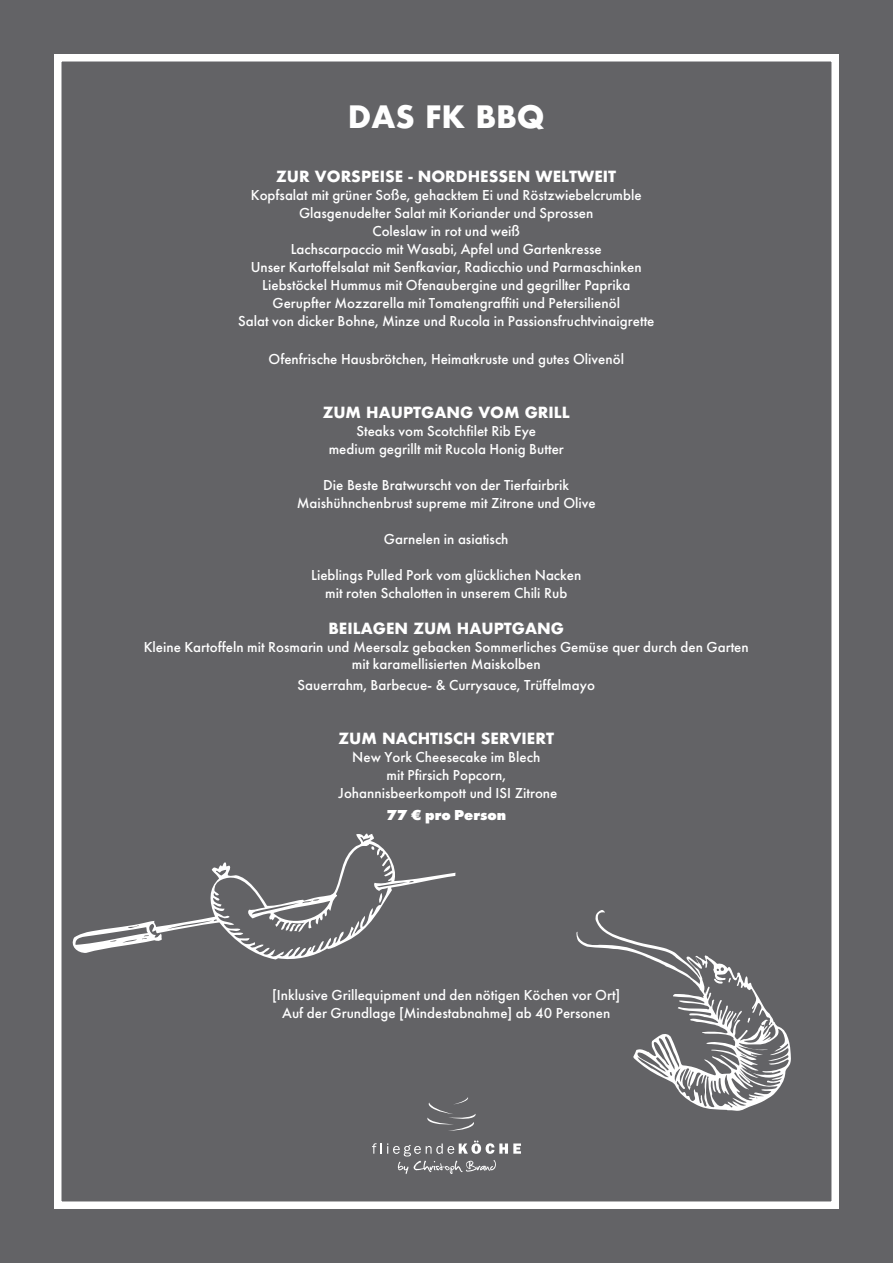
<style>
.page{position:relative;width:893px;height:1263px;background:#636366}
.page>*{position:absolute;margin:0;border:0;box-sizing:border-box;transform-origin:0 0}
.t1{font:700 30px "Futura";color:#fff}
.t2{font:500 15px/18px "Futura PT";color:#fff;text-align:center}
.t3{font:700 15px "Futura";color:#fff}
.t4{font:800 15px "Futura PT";color:#fff}
</style>
<div class="page">
<div style="left:54px;top:54px;width:785px;height:1155px;border:8px solid #fff"></div>
<svg style="left:427px;top:1097px;width:49px;height:34px"></svg>
<svg style="left:372px;top:1140px;width:149px;height:34px"></svg>
<svg style="left:576px;top:910px;width:215px;height:201px"></svg>
<svg style="left:72px;top:833px;width:384px;height:127px"></svg>
<h1 class="t1" style="left:348px;top:95px;width:198px">DAS FK BBQ</h1>
<p class="t3" style="left:276px;top:166px;width:342px">ZUR VORSPEISE - NORDHESSEN WELTWEIT</p>
<p class="t2" style="left:238px;top:186px;width:418px">Kopfsalat mit grüner Soße, gehacktem Ei und Röstzwiebelcrumble Glasgenudelter Salat mit Koriander und Sprossen<br>Coleslaw in rot und weiß<br>Lachscarpaccio mit Wasabi, Apfel und Gartenkresse<br>Unser Kartoffelsalat mit Senfkaviar, Radicchio und Parmaschinken Liebstöckel Hummus mit Ofenaubergine und gegrillter Paprika Gerupfter Mozzarella mit Tomatengraffiti und Petersilienöl<br>Salat von dicker Bohne, Minze und Rucola in Passionsfruchtvinaigrette</p>
<p class="t2" style="left:269px;top:350px;width:357px">Ofenfrische Hausbrötchen, Heimatkruste und gutes Olivenöl</p>
<p class="t3" style="left:323px;top:401px;width:249px">ZUM HAUPTGANG VOM GRILL</p>
<p class="t2" style="left:329px;top:422px;width:237px">Steaks vom Scotchfilet Rib Eye<br>medium gegrillt mit Rucola Honig Butter</p>
<p class="t2" style="left:297px;top:476px;width:301px">Die Beste Bratwurscht von der Tierfairbrik<br>Maishühnchenbrust supreme mit Zitrone und Olive</p>
<p class="t2" style="left:384px;top:530px;width:126px">Garnelen in asiatisch</p>
<p class="t2" style="left:311px;top:566px;width:272px">Lieblings Pulled Pork vom glücklichen Nacken mit roten Schalotten in unserem Chili Rub</p>
<p class="t3" style="left:329px;top:617px;width:237px">BEILAGEN ZUM HAUPTGANG</p>
<p class="t2" style="left:144px;top:638px;width:607px">Kleine Kartoffeln mit Rosmarin und Meersalz gebacken Sommerliches Gemüse quer durch den Garten mit karamellisierten Maiskolben</p>
<p class="t2" style="left:298px;top:676px;width:299px">Sauerrahm, Barbecue- &amp; Currysauce, Trüffelmayo</p>
<p class="t3" style="left:338px;top:728px;width:217px">ZUM NACHTISCH SERVIERT</p>
<p class="t2" style="left:339px;top:748px;width:220px">New York Cheesecake im Blech<br>mit Pfirsich Popcorn,<br>Johannisbeerkompott und ISI Zitrone</p>
<p class="t4" style="left:386px;top:806px;width:121px">77 € pro Person</p>
<p class="t2" style="left:272px;top:985px;width:350px">[Inklusive Grillequipment und den nötigen Köchen vor Ort]<br>Auf der Grundlage [Mindestabnahme] ab 40 Personen</p>
</div>
